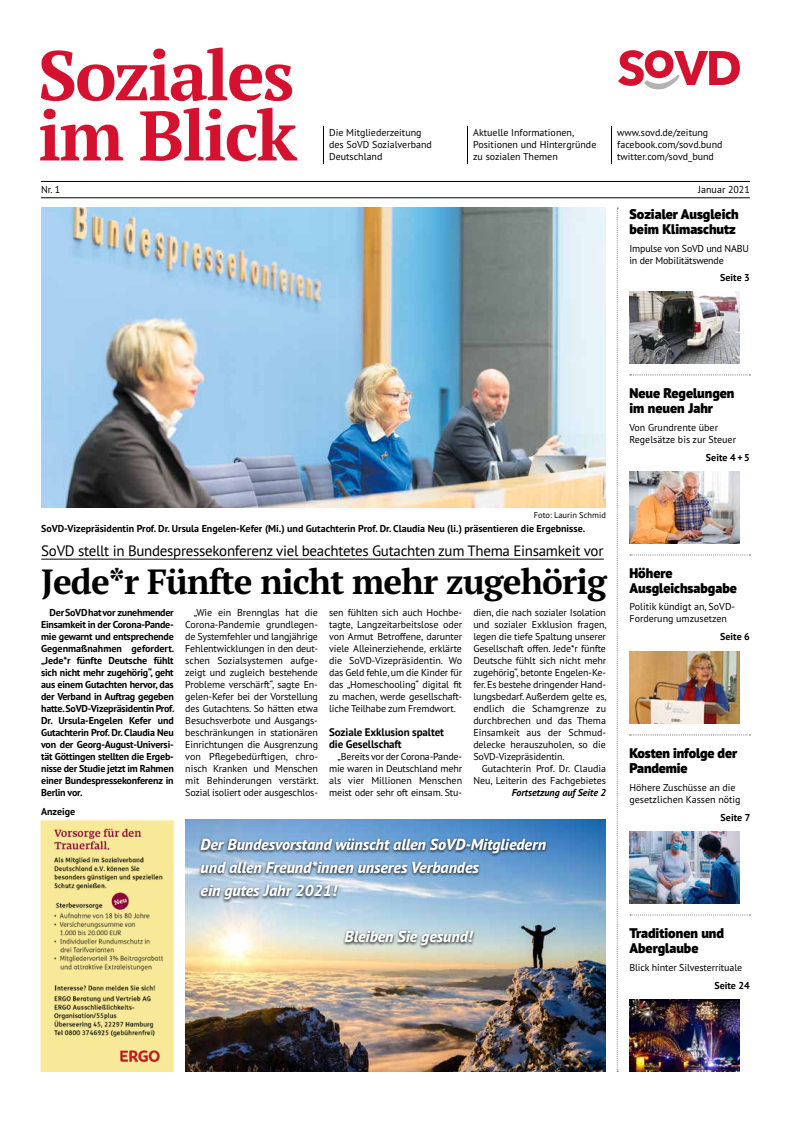
<style>
.page{position:relative;width:791px;height:1134px;background:#fff}
.page>*{position:absolute;margin:0;border:0;box-sizing:border-box;transform-origin:0 0}
.t1{font:700 35px "PT Serif Pro";letter-spacing:-.025em;color:#000}
.t2{font:italic 800 16px/23px "PT Sans Pro";color:#fff}
.t3{font:15px "PT Sans Pro";letter-spacing:-.02em;color:#000}
.t4{font:900 14px/14.8px "PT Sans Pro";color:#000}
.t5{font:700 11px/12px "PT Sans Pro";letter-spacing:-.01em;color:#000}
.t6{font:10px/12px "PT Sans Pro";color:#000}
.t7{font:700 10px/12px "PT Sans Pro";color:#000;text-align:justify}
.t8{font:10px/12px "PT Sans Pro";letter-spacing:-.02em;color:#000}
.t9{font:italic 700 10px "PT Sans Pro";color:#000}
.t10{font:8.5px "PT Sans Pro";color:#000}
</style>
<div class="page">
<img style="left:40px;top:820px;width:566px;height:252px">
<svg style="left:617px;top:208px;width:1px;height:864px"></svg>
<hr style="left:41px;top:559px;width:563px;height:1px;background:#000">
<img style="left:41px;top:208px;width:565px;height:300px">
<div style="left:198px;top:837px;width:351px;height:113px;background:#000;opacity:.9"></div>
<svg style="left:629px;top:734px;width:121px;height:1px"></svg>
<svg style="left:630px;top:914px;width:120px;height:1px"></svg>
<svg style="left:630px;top:374px;width:120px;height:1px"></svg>
<svg style="left:630px;top:554px;width:120px;height:1px"></svg>
<img style="left:629px;top:292px;width:110px;height:72px">
<img style="left:629px;top:652px;width:110px;height:72px">
<img style="left:629px;top:472px;width:110px;height:72px">
<img style="left:629px;top:832px;width:110px;height:72px">
<img style="left:629px;top:1000px;width:110px;height:71px">
<hr style="left:41px;top:181px;width:709px;height:1px;background:#000">
<hr style="left:41px;top:198px;width:709px;height:1px;background:#000">
<svg style="left:618px;top:50px;width:122px;height:39px"></svg>
<hr style="left:323px;top:126px;width:1px;height:38px;background:#000">
<hr style="left:467px;top:126px;width:1px;height:38px;background:#000">
<hr style="left:611px;top:126px;width:1px;height:38px;background:#000">
<svg style="left:41px;top:48px;width:251px;height:53px"></svg>
<svg style="left:40px;top:109px;width:83px;height:51px"></svg>
<svg style="left:140px;top:108px;width:157px;height:53px"></svg>
<p class="t6" style="left:329px;top:127px;width:104px">Die Mitgliederzeitung des SoVD Sozialverband<br>Deutschland</p>
<p class="t6" style="left:473px;top:127px;width:125px">Aktuelle Informationen,<br>Positionen und Hintergründe zu sozialen Themen</p>
<p class="t6" style="left:617px;top:127px;width:107px">www.sovd.de/zeitung facebook.com/sovd.bund twitter.com/sovd_bund</p>
<p class="t6" style="left:41px;top:183px;width:21px">Nr. 1</p>
<p class="t6" style="left:698px;top:183px;width:53px">Januar 2021</p>
<h3 class="t4" style="left:629px;top:206px;width:111px">Sozialer Ausgleich beim Klimaschutz</h3>
<p class="t8" style="left:629px;top:242px;width:121px">Impulse von SoVD und NABU in der Mobilitätswende</p>
<p class="t7" style="left:720px;top:272px;width:31px">Seite 3</p>
<p class="t10" style="left:534px;top:509px;width:74px">Foto: Laurin Schmid</p>
<p class="t7" style="left:41px;top:522px;width:546px">SoVD-Vizepräsidentin Prof. Dr. Ursula Engelen-Kefer (Mi.) und Gutachterin Prof. Dr. Claudia Neu (li.) präsentieren die Ergebnisse.</p>
<h3 class="t3" style="left:41px;top:541px;width:564px">SoVD stellt in Bundespressekonferenz viel beachtetes Gutachten zum Thema Einsamkeit vor</h3>
<h1 class="t1" style="left:41px;top:558px;width:567px">Jede*r Fünfte nicht mehr zugehörig</h1>
<p class="t7" style="left:41px;top:606px;width:135px;text-indent:8px">Der SoVD hat vor zunehmender Einsamkeit in der Corona-Pande&shy;mie gewarnt und entsprechende Gegenmaßnahmen gefordert. „Jede*r fünfte Deutsche fühlt sich nicht mehr zugehörig“, geht aus einem Gutachten hervor, das der Verband in Auftrag gegeben hatte. SoVD-Vizepräsidentin Prof.<br>Dr. Ursula-Engelen Kefer und Gutachterin Prof. Dr. Claudia Neu von der Georg-August-Universi&shy;tät Göttingen stellten die Ergeb&shy;nisse der Studie jetzt im Rahmen einer Bundespressekonferenz in Berlin vor.</p>
<p class="t6" style="left:329px;top:606px;width:134px;text-align:justify">sen fühlten sich auch Hochbe&shy;tagte, Langzeitarbeitslose oder von Armut Betroffene, darunter viele Alleinerziehende, erklärte die SoVD-Vizepräsidentin. Wo das Geld fehle, um die Kinder für das „Homeschooling“ digital fit zu machen, werde gesellschaft&shy;liche Teilhabe zum Fremdwort.</p>
<p class="t6" style="left:185px;top:606px;width:135px;text-align:justify;text-indent:8px">„Wie ein Brennglas hat die Corona-Pandemie grundlegen&shy;de Systemfehler und langjährige Fehlentwicklungen in den deut&shy;schen Sozialsystemen aufge&shy;zeigt und zugleich bestehende Probleme verschärft“, sagte En&shy;gelen-Kefer bei der Vorstellung des Gutachtens. So hätten etwa Besuchsverbote und Ausgangs&shy;beschränkungen in stationären Einrichtungen die Ausgrenzung von Pflegebedürftigen, chro&shy;nisch Kranken und Menschen mit Behinderungen verstärkt.<br>Sozial isoliert oder ausgeschlos-</p>
<p class="t6" style="left:473px;top:606px;width:135px;text-align:justify">dien, die nach sozialer Isolation und sozialer Exklusion fragen, legen die tiefe Spaltung unserer Gesellschaft offen. Jede*r fünfte Deutsche fühlt sich nicht mehr zugehörig“, betonte Engelen-Ke&shy;fer. Es bestehe dringender Hand&shy;lungsbedarf. Außerdem gelte es, endlich die Schamgrenze zu durchbrechen und das Thema Einsamkeit aus der Schmud&shy;delecke herauszuholen, so die SoVD-Vizepräsidentin.</p>
<p class="t6" style="left:473px;top:762px;width:134px;text-align:right">Gutachterin Prof. Dr. Claudia<br>Neu, Leiterin des Fachgebietes</p>
<p class="t5" style="left:329px;top:726px;width:116px">Soziale Exklusion spaltet die Gesellschaft</p>
<p class="t6" style="left:329px;top:750px;width:134px;text-align:justify;text-indent:8px">„Bereits vor der Corona-Pande&shy;mie waren in Deutschland mehr als vier Millionen Menschen meist oder sehr oft einsam. Stu-</p>
<p class="t9" style="left:512px;top:786px;width:96px">Fortsetzung auf Seite 2</p>
<p class="t7" style="left:41px;top:805px;width:36px">Anzeige</p>
<h2 class="t2" style="left:201px;top:833px;width:347px">Der Bundesvorstand wünscht allen SoVD-Mitgliedern und allen Freund*innen unseres Verbandes<br>ein gutes Jahr 2021!</h2>
<h2 class="t2" style="left:345px;top:925px;width:129px">Bleiben Sie gesund!</h2>
<h3 class="t4" style="left:629px;top:386px;width:107px">Neue Regelungen im neuen Jahr</h3>
<p class="t6" style="left:629px;top:421px;width:108px">Von Grundrente über<br>Regelsätze bis zur Steuer</p>
<p class="t7" style="left:706px;top:451px;width:46px">Seite 4 + 5</p>
<h3 class="t4" style="left:629px;top:565px;width:109px">Höhere<br>Ausgleichsabgabe</h3>
<p class="t6" style="left:629px;top:600px;width:107px">Politik kündigt an, SoVD-<br>Forderung umzusetzen</p>
<p class="t7" style="left:720px;top:630px;width:31px">Seite 6</p>
<h3 class="t4" style="left:629px;top:746px;width:109px">Kosten infolge der<br>Pandemie</h3>
<p class="t6" style="left:629px;top:781px;width:113px">Höhere Zuschüsse an die gesetzlichen Kassen nötig</p>
<p class="t7" style="left:721px;top:811px;width:31px">Seite 7</p>
<h3 class="t4" style="left:629px;top:926px;width:96px">Traditionen und<br>Aberglaube</h3>
<p class="t6" style="left:629px;top:961px;width:114px">Blick hinter Silvesterrituale</p>
<p class="t7" style="left:714px;top:979px;width:37px">Seite 24</p>
</div>
